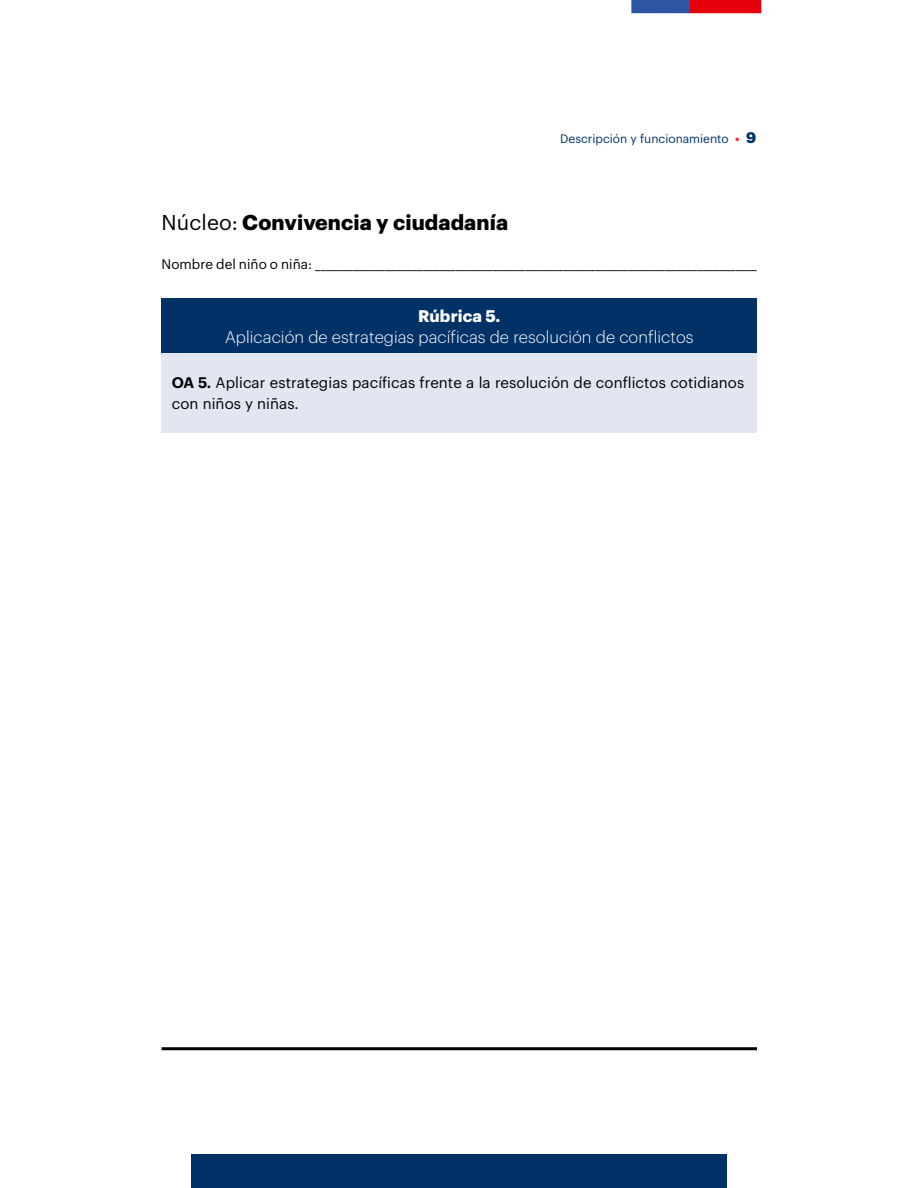
<style>
.page{position:relative;width:918px;height:1188px;background:#fff}
.page>*{position:absolute;margin:0;border:0;box-sizing:border-box;transform-origin:0 0}
.t1{font:700 21px "Graphik";letter-spacing:.005em;color:#000}
.t2{font:300 16.5px "Graphik";letter-spacing:.005em;color:#fff}
.t3{font:700 16.5px "Graphik";letter-spacing:.005em;color:#fff}
.t4{font:15px/21px "Graphik";letter-spacing:.005em;color:#000}
.t5{font:13.5px "Graphik";letter-spacing:.005em;color:#000}
.t6{font:12px "Graphik";color:#003267}
.s1{font-weight:700;color:#e73038}
.s2{font-weight:700;font-size:15px}
.s3{font-weight:400}
.s4{font-weight:600}
</style>
<div class="page">
<div style="left:191px;top:1154px;width:536px;height:34px;background:#003267"></div>
<div style="left:631px;top:0;width:58px;height:13px;background:#2e55a3"></div>
<svg style="left:689px;top:0;width:72px;height:13px"></svg>
<div style="left:162px;top:298px;width:595px;height:55px;background:#003267"></div>
<div style="left:162px;top:353px;width:595px;height:79px;background:#e2e6f0"></div>
<hr style="left:162px;top:1047px;width:595px;height:3px;background:#000">
<p class="t6" style="left:560px;top:130px;width:198px">Descripción y funcionamiento <span class="s1">•</span> <span class="s2">9</span></p>
<h1 class="t1" style="left:162px;top:206px;width:348px"><span class="s3">Núcleo:</span> Convivencia y ciudadanía</h1>
<p class="t5" style="left:162px;top:254px;width:597px">Nombre del niño o niña: __________________________________________________________________________________</p>
<p class="t3" style="left:418px;top:303px;width:84px">Rúbrica 5.</p>
<p class="t2" style="left:225px;top:325px;width:470px">Aplicación de estrategias pacíficas de resolución de conflictos</p>
<p class="t4" style="left:172px;top:371px;width:574px"><span class="s4">OA 5.</span> Aplicar estrategias pacíficas frente a la resolución de conflictos cotidianos con niños y niñas.</p>
</div>
